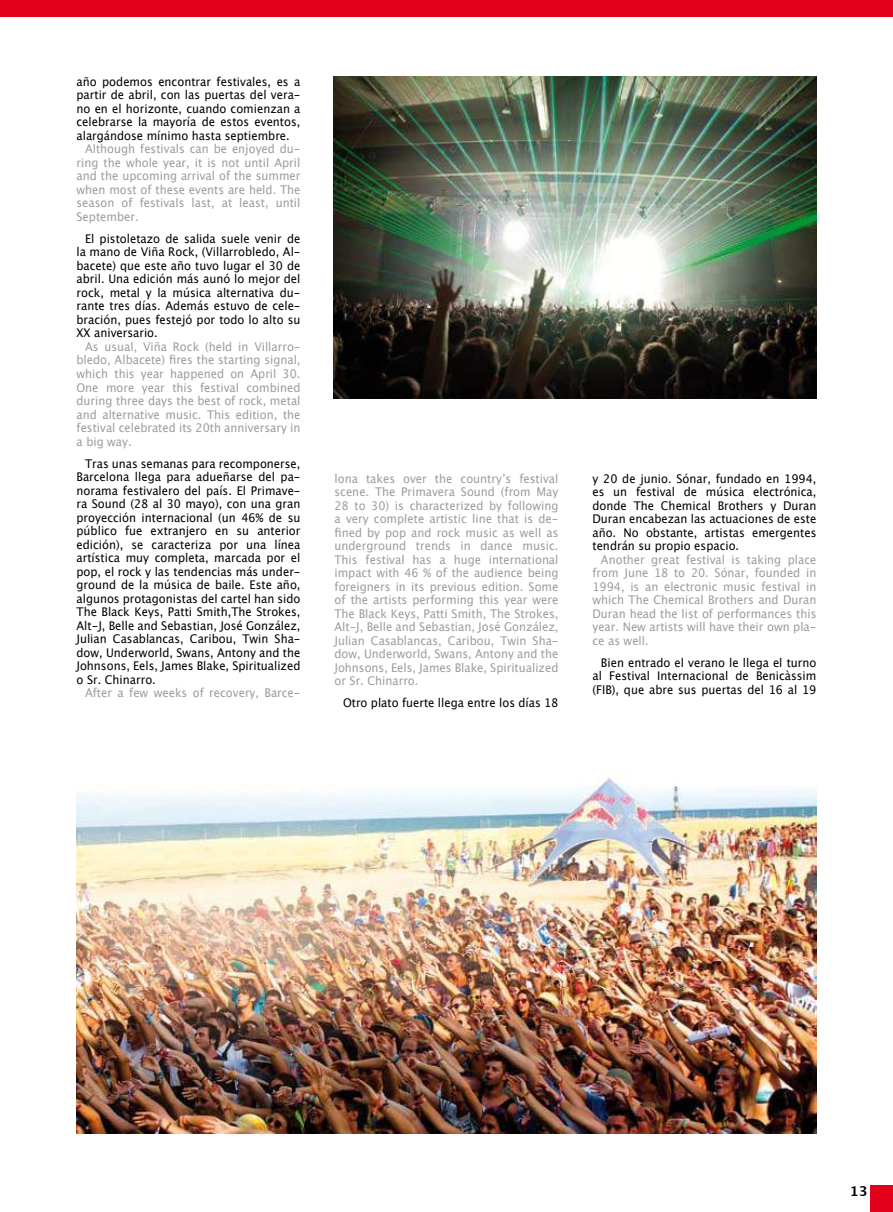
<style>
.page{position:relative;width:893px;height:1212px;background:#fff}
.page>*{position:absolute;margin:0;border:0;box-sizing:border-box;transform-origin:0 0}
.t1{font:700 13.5px "Lucida Grande";color:#000}
.t2{font:12px/13.5px "Lucida Grande";color:#000;text-align:justify;scale:.94 1}
.t3{font:12px/13.5px "Lucida Grande";color:#9c9d9f;text-align:justify;scale:.94 1}
</style>
<div class="page">
<div style="left:0;top:0;width:893px;height:17px;background:#e2001a"></div>
<div style="left:870px;top:1185px;width:23px;height:27px;background:#e2001a"></div>
<img style="left:334px;top:77px;width:482px;height:321px">
<img style="left:77px;top:770px;width:739px;height:364px">
<p class="t2" style="left:77px;top:75px;width:240px">año podemos encontrar festivales, es a partir de abril, con las puertas del vera&shy;no en el horizonte, cuando comienzan a celebrarse la mayoría de estos eventos, alargándose mínimo hasta septiembre.</p>
<p class="t3" style="left:77px;top:143px;width:240px;text-indent:9px">Although festivals can be enjoyed du&shy;ring the whole year, it is not until April and the upcoming arrival of the summer when most of these events are held. The season of festivals last, at least, until September.</p>
<p class="t2" style="left:77px;top:232px;width:240px;text-indent:9px">El pistoletazo de salida suele venir de la mano de Viña Rock, (Villarrobledo, Al&shy;bacete) que este año tuvo lugar el 30 de abril. Una edición más aunó lo mejor del rock, metal y la música alternativa du&shy;rante tres días. Además estuvo de cele&shy;bración, pues festejó por todo lo alto su XX aniversario.</p>
<p class="t3" style="left:77px;top:340px;width:240px;text-indent:9px">As usual, Viña Rock (held in Villarro&shy;bledo, Albacete) fires the starting signal, which this year happened on April 30.<br>One more year this festival combined during three days the best of rock, metal and alternative music. This edition, the festival celebrated its 20th anniversary in a big way.</p>
<p class="t2" style="left:77px;top:457px;width:240px;text-indent:9px">Tras unas semanas para recomponerse, Barcelona llega para adueñarse del pa&shy;norama festivalero del país. El Primave&shy;ra Sound (28 al 30 mayo), con una gran proyección internacional (un 46% de su público fue extranjero en su anterior edición), se caracteriza por una línea artística muy completa, marcada por el pop, el rock y las tendencias más under&shy;ground de la música de baile. Este año, algunos protagonistas del cartel han sido The Black Keys, Patti Smith,The Strokes, Alt-J, Belle and Sebastian, José González, Julian Casablancas, Caribou, Twin Sha&shy;dow, Underworld, Swans, Antony and the Johnsons, Eels, James Blake, Spiritualized o Sr. Chinarro.</p>
<p class="t3" style="left:85px;top:686px;width:231px">After a few weeks of recovery, Barce-</p>
<p class="t3" style="left:334px;top:472px;width:240px">lona takes over the country’s festival scene. The Primavera Sound (from May 28 to 30) is characterized by following a very complete artistic line that is de&shy;fined by pop and rock music as well as underground trends in dance music.<br>This festival has a huge international impact with 46 % of the audience being foreigners in its previous edition. Some of the artists performing this year were The Black Keys, Patti Smith, The Strokes, Alt-J, Belle and Sebastian, José González, Julian Casablancas, Caribou, Twin Sha&shy;dow, Underworld, Swans, Antony and the Johnsons, Eels, James Blake, Spiritualized or Sr. Chinarro.</p>
<p class="t2" style="left:343px;top:696px;width:231px">Otro plato fuerte llega entre los días 18</p>
<p class="t2" style="left:592px;top:472px;width:240px">y 20 de junio. Sónar, fundado en 1994, es un festival de música electrónica, donde The Chemical Brothers y Duran Duran encabezan las actuaciones de este año. No obstante, artistas emergentes tendrán su propio espacio.</p>
<p class="t3" style="left:592px;top:553px;width:240px;text-indent:9px">Another great festival is taking place from June 18 to 20. Sónar, founded in 1994, is an electronic music festival in which The Chemical Brothers and Duran Duran head the list of performances this year. New artists will have their own pla&shy;ce as well.</p>
<p class="t2" style="left:592px;top:656px;width:240px;text-indent:9px">Bien entrado el verano le llega el turno al Festival Internacional de Benicàssim (FIB), que abre sus puertas del 16 al 19</p>
<p class="t1" style="left:850px;top:1180px;width:19px">13</p>
</div>
